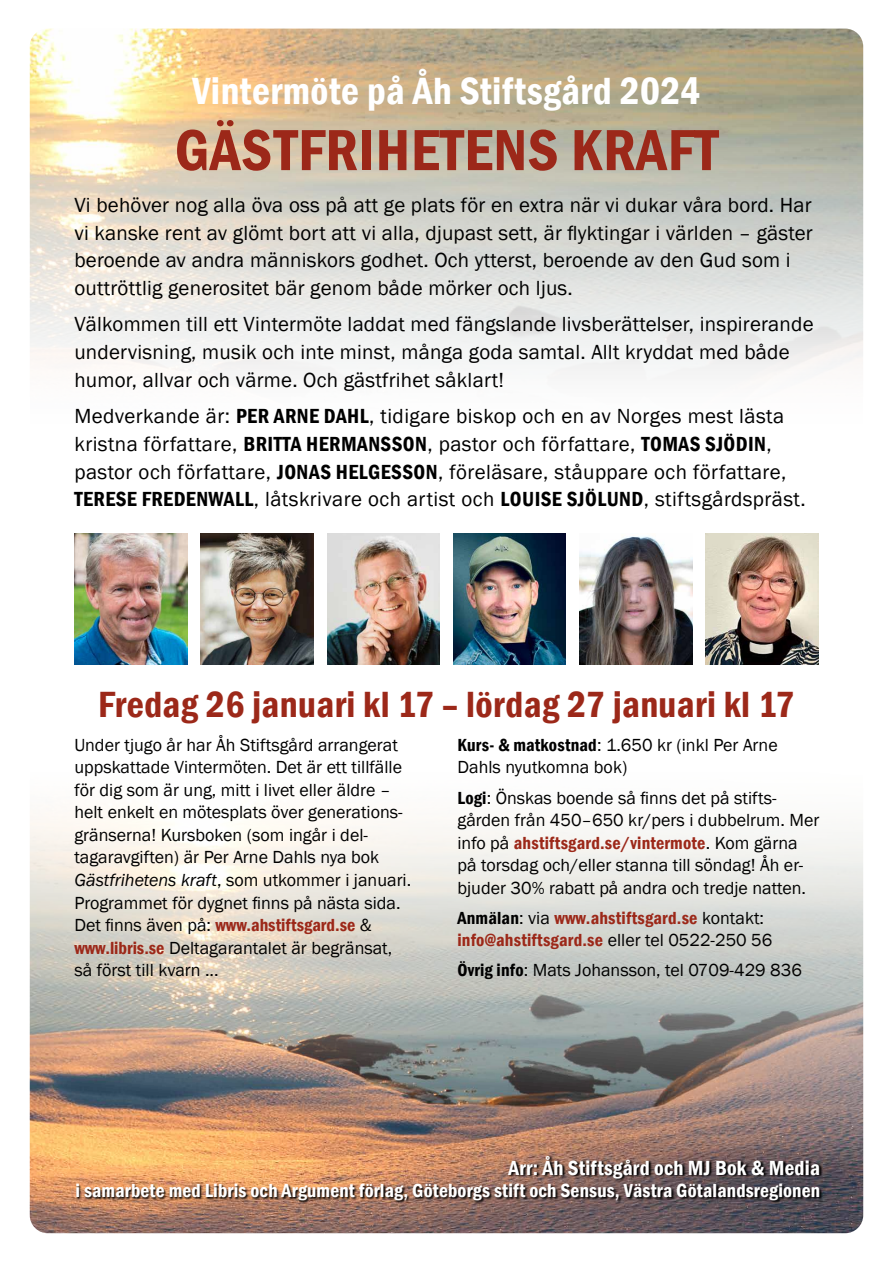
<style>
.page{position:relative;width:893px;height:1263px;background:#fff}
.page>*{position:absolute;margin:0;border:0;box-sizing:border-box;transform-origin:0 0}
.t1{font:600 condensed 60px "Franklin Gothic";letter-spacing:.01em;color:#9c2819}
.t2{font:600 condensed 39px "Franklin Gothic";letter-spacing:.01em;color:#fff}
.t3{font:600 condensed 37.5px "Franklin Gothic";letter-spacing:.01em;color:#9c2819}
.t4{font:21px/27.8px "Franklin Gothic";letter-spacing:.01em;color:#000}
.t5{font:600 condensed 21px "Franklin Gothic";letter-spacing:.01em;color:#fff}
.t6{font:600 condensed 19.5px "Franklin Gothic";letter-spacing:.01em;color:#fff}
.t7{font:18px/22.5px "Franklin Gothic";color:#000}
.t8{font:600 condensed 18px/22.5px "Franklin Gothic";letter-spacing:.01em;color:#9c2819}
.s1{font-weight:600;font-stretch:condensed}
.s2{font-style:italic}
.s3{font-weight:600;font-stretch:condensed;color:#9c2819}
.s4{color:#000}
.s5{font-weight:400;font-stretch:normal;color:#000}
</style>
<div class="page">
<img style="left:30px;top:810px;width:833px;height:423px">
<img style="left:30px;top:29px;width:833px;height:346px">
<img style="left:76px;top:1155px;width:746px;height:48px">
<img style="left:74px;top:533px;width:113px;height:132px">
<img style="left:201px;top:533px;width:112px;height:132px">
<img style="left:453px;top:533px;width:113px;height:132px">
<img style="left:327px;top:533px;width:113px;height:132px">
<img style="left:580px;top:536px;width:112px;height:129px">
<img style="left:706px;top:533px;width:113px;height:132px">
<h2 class="t2" style="left:193px;top:65px;width:509px">Vintermöte på Åh Stiftsgård 2024</h2>
<h1 class="t1" style="left:175px;top:110px;width:545px">GÄSTFRIHETENS KRAFT</h1>
<p class="t4" style="left:74px;top:192px;width:740px">Vi behöver nog alla öva oss på att ge plats för en extra när vi dukar våra bord. Har vi kanske rent av glömt bort att vi alla, djupast sett, är flyktingar i världen – gäster beroende av andra människors godhet. Och ytterst, beroende av den Gud som i outtröttlig generositet bär genom både mörker och ljus.</p>
<p class="t4" style="left:74px;top:311px;width:741px">Välkommen till ett Vintermöte laddat med fängslande livsberättelser, inspirerande undervisning, musik och inte minst, många goda samtal. Allt kryddat med både humor, allvar och värme. Och gästfrihet såklart!</p>
<p class="t4" style="left:74px;top:403px;width:733px">Medverkande är: <span class="s1">PER ARNE DAHL</span>, tidigare biskop och en av Norges mest lästa kristna författare, <span class="s1">BRITTA HERMANSSON</span>, pastor och författare, <span class="s1">TOMAS SJÖDIN</span>, pastor och författare, <span class="s1">JONAS HELGESSON</span>, föreläsare, ståuppare och författare, <span class="s1">TERESE FREDENWALL</span>, låtskrivare och artist och <span class="s1">LOUISE SJÖLUND</span>, stiftsgårdspräst.</p>
<h3 class="t3" style="left:98px;top:680px;width:698px">Fredag 26 januari kl 17 – lördag 27 januari kl 17</h3>
<p class="t7" style="left:74px;top:734px;width:338px">Under tjugo år har Åh Stiftsgård arrangerat uppskattade Vintermöten. Det är ett tillfälle för dig som är ung, mitt i livet eller äldre – helt enkelt en mötesplats över generations&shy;gränserna! Kursboken (som ingår i del&shy;tagaravgiften) är Per Arne Dahls nya bok <span class="s2">Gästfrihetens kraft</span>, som utkommer i januari.<br>Programmet för dygnet finns på nästa sida.<br>Det finns även på: <span class="s3">www.ahstiftsgard.se</span> &amp; <span class="s3">www.libris.se</span> Deltagarantalet är begränsat, så först till kvarn ...</p>
<p class="t7" style="left:457px;top:734px;width:322px"><span class="s1">Kurs- &amp; matkostnad</span>: 1.650 kr (inkl Per Arne<br>Dahls nyutkomna bok)</p>
<p class="t7" style="left:457px;top:787px;width:363px"><span class="s1">Logi</span>: Önskas boende så finns det på stifts&shy;gården från 450–650 kr/pers i dubbelrum. Mer info på <span class="s3">ahstiftsgard.se/vintermote</span>. Kom gärna på torsdag och/eller stanna till söndag! Åh er&shy;bjuder 30% rabatt på andra och tredje natten.</p>
<p class="t8" style="left:457px;top:906px;width:316px"><span class="s4">Anmälan</span><span class="s5">: via</span> www.ahstiftsgard.se <span class="s5">kontakt: </span>info@ahstiftsgard.se <span class="s5">eller tel 0522-250 56</span></p>
<p class="t7" style="left:457px;top:959px;width:346px"><span class="s1">Övrig info</span>: Mats Johansson, tel 0709-429 836</p>
<p class="t5" style="left:509px;top:1154px;width:313px">Arr: Åh Stiftsgård och MJ Bok &amp; Media</p>
<p class="t6" style="left:75px;top:1178px;width:746px">i samarbete med Libris och Argument förlag, Göteborgs stift och Sensus, Västra Götalandsregionen</p>
</div>
